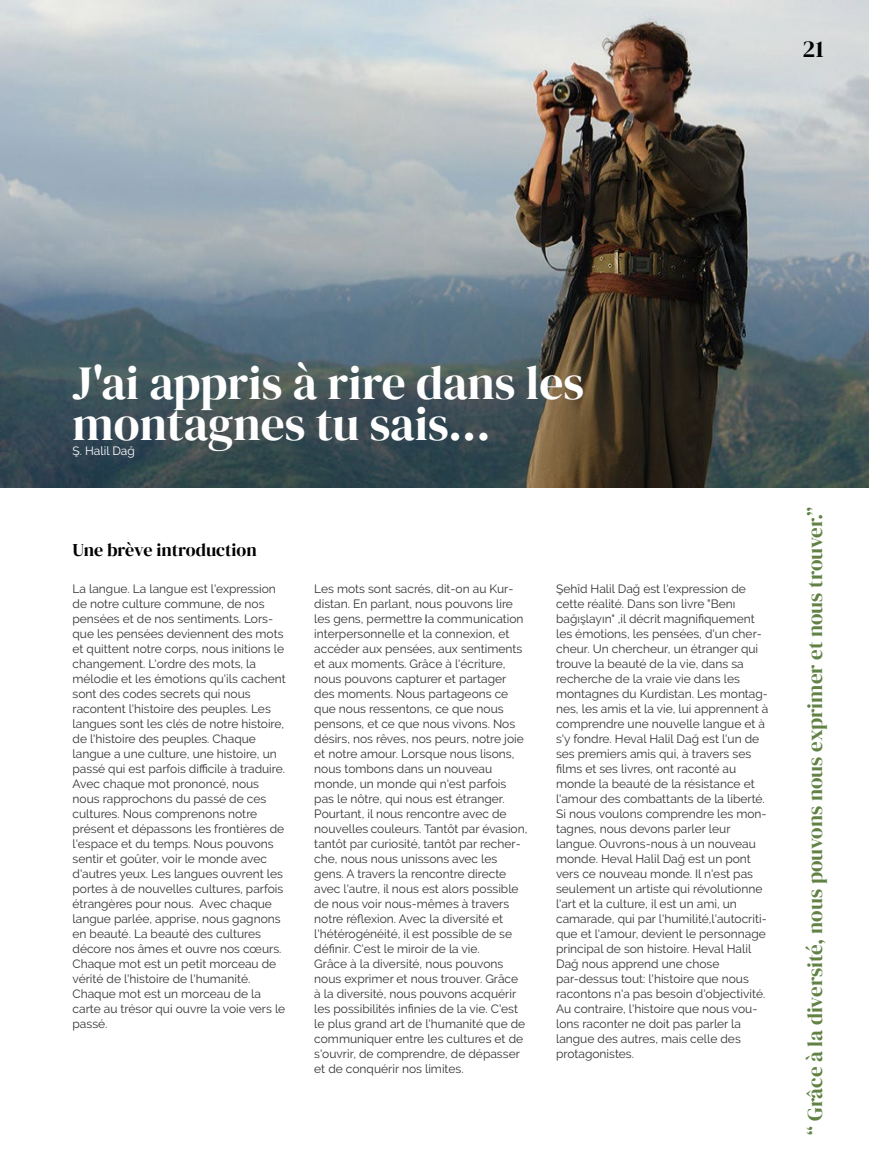
<style>
.page{position:relative;width:869px;height:1165px;background:#fff}
.page>*{position:absolute;margin:0;border:0;box-sizing:border-box;transform-origin:0 0}
.t1{font:47.4px/41px "DM Serif Display";color:#fff}
.t2{font:24px "DM Serif Display";color:#000}
.t3{font:21px "DM Serif Display";color:#618244}
.t4{font:18px "DM Serif Display";letter-spacing:-.005em;color:#000}
.t5{font:12px/15px "Raleway";color:#333}
.t6{font:12px "Raleway";color:#fff}
.s1{font-family:"Myriad Pro"}
</style>
<div class="page">
<img style="left:0;top:0;width:869px;height:488px">
<h2 class="t2" style="left:802px;top:35px;width:23px">21</h2>
<h1 class="t1" style="left:73px;top:363px;width:513px">J'ai appris à rire dans les montagnes tu sais...</h1>
<p class="t6" style="left:73px;top:443px;width:64px">Ş. Halil Dağ</p>
<h3 class="t4" style="left:73px;top:540px;width:186px">Une brève introduction</h3>
<p class="t5" style="left:73px;top:581px;width:215px">La langue. La langue est l'expression de notre culture commune, de nos pensées et de nos sentiments. Lors&shy;que les pensées deviennent des mots et quittent notre corps, nous initions le changement. L'ordre des mots, la mélodie et les émotions qu'ils cachent sont des codes secrets qui nous racontent l'histoire des peuples. Les langues sont les clés de notre histoire, de l'histoire des peuples. Chaque langue a une culture, une histoire, un passé qui est parfois difficile à traduire.<br>Avec chaque mot prononcé, nous nous rapprochons du passé de ces cultures. Nous comprenons notre présent et dépassons les frontières de l'espace et du temps. Nous pouvons sentir et goûter, voir le monde avec d'autres yeux. Les langues ouvrent les portes à de nouvelles cultures, parfois étrangères pour nous. Avec chaque langue parlée, apprise, nous gagnons en beauté. La beauté des cultures décore nos âmes et ouvre nos cœurs.<br>Chaque mot est un petit morceau de vérité de l'histoire de l'humanité.<br>Chaque mot est un morceau de la carte au trésor qui ouvre la voie vers le passé.</p>
<p class="t5" style="left:314px;top:581px;width:215px">Les mots sont sacrés, dit-on au Kur&shy;distan. En parlant, nous pouvons lire les gens, permettre <span class="s1">l</span>a communication interpersonnelle et la connexion, et accéder aux pensées, aux sentiments et aux moments. Grâce à l'écriture, nous pouvons capturer et partager des moments. Nous partageons ce que nous ressentons, ce que nous pensons, et ce que nous vivons. Nos désirs, nos rêves, nos peurs, notre joie et notre amour. Lorsque nous lisons, nous tombons dans un nouveau monde, un monde qui n'est parfois pas le nôtre, qui nous est étranger.<br>Pourtant, il nous rencontre avec de nouvelles couleurs. Tantôt par évasion, tantôt par curiosité, tantôt par recher&shy;che, nous nous unissons avec les gens. A travers la rencontre directe avec l'autre, il nous est alors possible de nous voir nous-mêmes à travers notre réflexion. Avec la diversité et l'hétérogénéité, il est possible de se définir. C'est le miroir de la vie.<br>Grâce à la diversité, nous pouvons nous exprimer et nous trouver. Grâce à la diversité, nous pouvons acquérir les possibilités infinies de la vie. C'est le plus grand art de l'humanité que de communiquer entre les cultures et de s'ouvrir, de comprendre, de dépasser et de conquérir nos limites.</p>
<p class="t5" style="left:556px;top:581px;width:214px">Şehîd Halil Dağ est l'expression de cette réalité. Dans son livre "Benı bağışlayın" ,il décrit magnifiquement les émotions, les pensées, d'un cher&shy;cheur. Un chercheur, un étranger qui trouve la beauté de la vie, dans sa recherche de la vraie vie dans les montagnes du Kurdistan. Les montag&shy;nes, les amis et la vie, lui apprennent à comprendre une nouvelle langue et à s'y fondre. Heval Halil Dağ est l'un de ses premiers amis qui, à travers ses films et ses livres, ont raconté au monde la beauté de la résistance et l'amour des combattants de la liberté.<br>Si nous voulons comprendre les mon&shy;tagnes, nous devons parler leur langue. Ouvrons-nous à un nouveau monde. Heval Halil Dağ est un pont vers ce nouveau monde. Il n'est pas seulement un artiste qui révolutionne l'art et la culture, il est un ami, un camarade, qui par l'humilité,l'autocriti&shy;que et l'amour, devient le personnage principal de son histoire. Heval Halil Dağ nous apprend une chose par-dessus tout: l'histoire que nous racontons n'a pas besoin d'objectivité.<br>Au contraire, l'histoire que nous vou&shy;lons raconter ne doit pas parler la langue des autres, mais celle des protagonistes.</p>
<h3 class="t3" style="left:803px;top:1135px;width:629px;rotate:-90deg">“ Grâce à la diversité, nous pouvons nous exprimer et nous trouver.”</h3>
</div>
